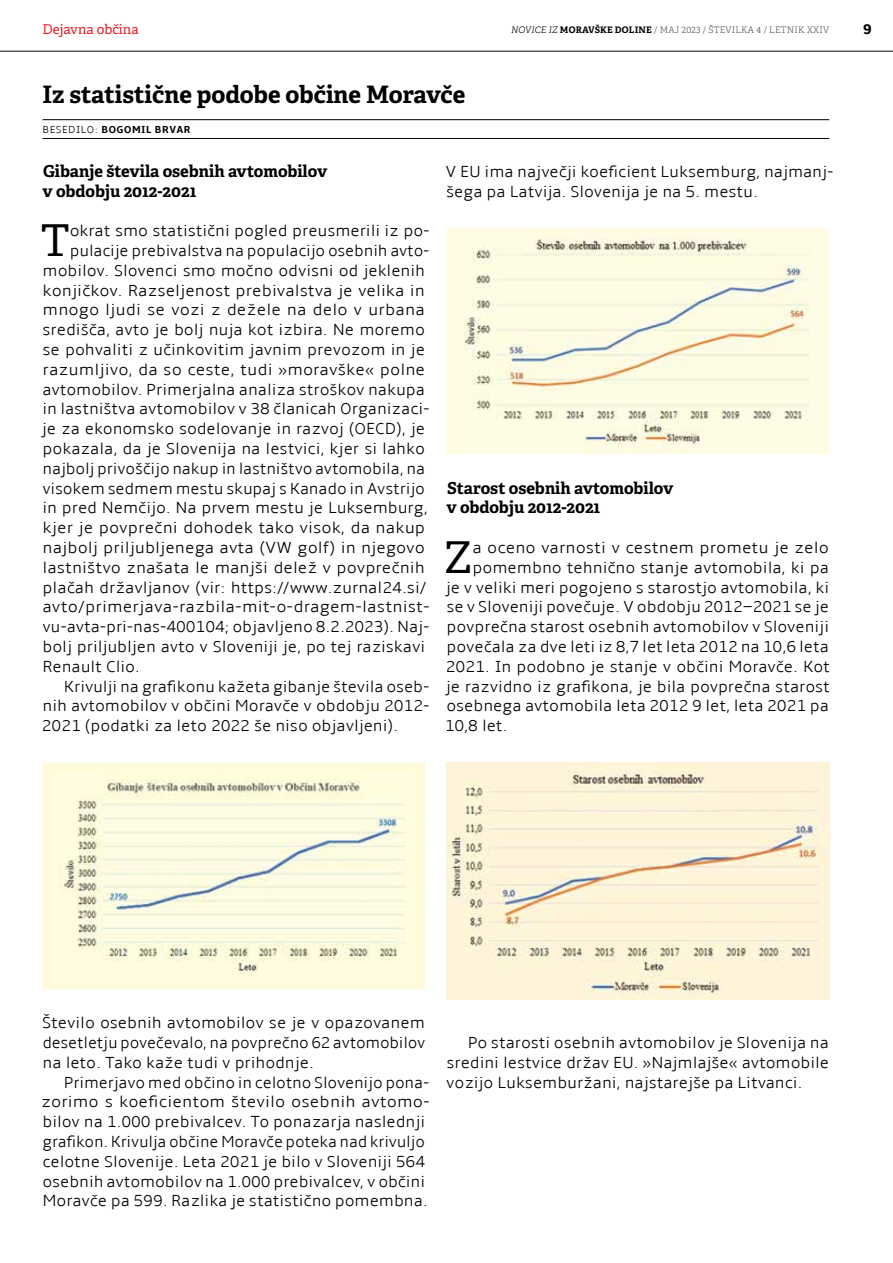
<style>
.page{position:relative;width:893px;height:1263px;background:#fff}
.page>*{position:absolute;margin:0;border:0;box-sizing:border-box;transform-origin:0 0}
.t1{font:43.8px "Adelle";color:#000}
.t2{font:700 24px "Adelle";color:#000}
.t3{font:300 16.5px/19.8px "Amble";color:#000}
.t4{font:700 16.5px/19.8px "Adelle";color:#000}
.t5{font:700 15px "Adelle";color:#000}
.t6{font:13.5px "Adelle";color:#ed1d24}
.t7{font:700 10.5px "Amble";letter-spacing:.05em;color:#000}
.t8{font:300 9px "Adelle";letter-spacing:.02em;color:#58595b}
.s1{font-style:italic;color:#000}
.s2{font-weight:700;color:#000}
.s3{font-weight:300}
</style>
<div class="page">
<hr style="left:0;top:51px;width:893px;height:1px;background:#000">
<hr style="left:43px;top:119px;width:786px;height:1px;background:#000">
<hr style="left:43px;top:138px;width:786px;height:1px;background:#000">
<div style="left:446px;top:228px;width:383px;height:226px;background:#fffce3"></div>
<img style="left:463px;top:239px;width:346px;height:213px">
<div style="left:43px;top:763px;width:382px;height:225px;background:#fffbd9"></div>
<img style="left:60px;top:771px;width:345px;height:202px">
<img style="left:446px;top:763px;width:383px;height:236px">
<p class="t6" style="left:43px;top:21px;width:98px">Dejavna občina</p>
<p class="t8" style="left:511px;top:24px;width:320px"><span class="s1">NOVICE IZ</span> <span class="s2">MORAVŠKE DOLINE</span> / MAJ 2023 / ŠTEVILKA 4 / LETNIK XXIV</p>
<p class="t5" style="left:863px;top:18px;width:10px">9</p>
<h2 class="t2" style="left:43px;top:79px;width:424px">Iz statistične podobe občine Moravče</h2>
<p class="t7" style="left:43px;top:123px;width:150px"><span class="s3">BESEDILO:</span> BOGOMIL BRVAR</p>
<p class="t4" style="left:43px;top:161px;width:286px">Gibanje števila osebnih avtomobilov v obdobju 2012-2021</p>
<h1 class="t1" style="left:41px;top:213px;width:30px">T</h1>
<p class="t3" style="left:70px;top:221px;width:361px">okrat smo statistični pogled preusmerili iz po-</p>
<p class="t3" style="left:70px;top:241px;width:361px">pulacije prebivalstva na populacijo osebnih avto-</p>
<p class="t3" style="left:43px;top:261px;width:384px">mobilov. Slovenci smo močno odvisni od jeklenih</p>
<p class="t3" style="left:43px;top:280px;width:384px">konjičkov. Razseljenost prebivalstva je velika in</p>
<p class="t3" style="left:43px;top:300px;width:384px">mnogo ljudi se vozi z dežele na delo v urbana</p>
<p class="t3" style="left:42px;top:320px;width:384px">središča, avto je bolj nuja kot izbira. Ne moremo</p>
<p class="t3" style="left:42px;top:340px;width:384px">se pohvaliti z učinkovitim javnim prevozom in je</p>
<p class="t3" style="left:43px;top:360px;width:384px">razumljivo, da so ceste, tudi »moravške« polne</p>
<p class="t3" style="left:42px;top:379px;width:384px">avtomobilov. Primerjalna analiza stroškov nakupa</p>
<p class="t3" style="left:42px;top:399px;width:389px">in lastništva avtomobilov v 38 članicah Organizaci-</p>
<p class="t3" style="left:42px;top:419px;width:385px">je za ekonomsko sodelovanje in razvoj (OECD), je</p>
<p class="t3" style="left:43px;top:439px;width:384px">pokazala, da je Slovenija na lestvici, kjer si lahko</p>
<p class="t3" style="left:43px;top:459px;width:384px">najbolj privoščijo nakup in lastništvo avtomobila, na</p>
<p class="t3" style="left:42px;top:478px;width:384px">visokem sedmem mestu skupaj s Kanado in Avstrijo</p>
<p class="t3" style="left:42px;top:498px;width:387px">in pred Nemčijo. Na prvem mestu je Luksemburg,</p>
<p class="t3" style="left:43px;top:518px;width:384px">kjer je povprečni dohodek tako visok, da nakup</p>
<p class="t3" style="left:43px;top:538px;width:384px">najbolj priljubljenega avta (VW golf) in njegovo</p>
<p class="t3" style="left:43px;top:558px;width:384px">lastništvo znašata le manjši delež v povprečnih</p>
<p class="t3" style="left:43px;top:577px;width:386px">plačah državljanov (vir: https://www.zurnal24.si/</p>
<p class="t3" style="left:42px;top:597px;width:389px">avto/primerjava-razbila-mit-o-dragem-lastnist-</p>
<p class="t3" style="left:42px;top:617px;width:389px">vu-avta-pri-nas-400104; objavljeno 8.2.2023). Naj-</p>
<p class="t3" style="left:43px;top:637px;width:384px">bolj priljubljen avto v Sloveniji je, po tej raziskavi</p>
<p class="t3" style="left:43px;top:657px;width:99px">Renault Clio.</p>
<p class="t3" style="left:64px;top:676px;width:367px">Krivulji na grafikonu kažeta gibanje števila oseb-</p>
<p class="t3" style="left:43px;top:696px;width:388px">nih avtomobilov v občini Moravče v obdobju 2012-</p>
<p class="t3" style="left:42px;top:716px;width:358px">2021 (podatki za leto 2022 še niso objavljeni).</p>
<p class="t3" style="left:446px;top:162px;width:389px">V EU ima največji koeficient Luksemburg, najmanj&shy;šega pa Latvija. Slovenija je na 5. mestu.</p>
<p class="t4" style="left:446px;top:478px;width:228px">Starost osebnih avtomobilov v obdobju 2012-2021</p>
<h1 class="t1" style="left:444px;top:530px;width:30px">Z</h1>
<p class="t3" style="left:472px;top:538px;width:358px">a oceno varnosti v cestnem prometu je zelo</p>
<p class="t3" style="left:473px;top:558px;width:358px">pomembno tehnično stanje avtomobila, ki pa</p>
<p class="t3" style="left:446px;top:577px;width:385px">je v veliki meri pogojeno s starostjo avtomobila, ki</p>
<p class="t3" style="left:446px;top:597px;width:384px">se v Sloveniji povečuje. V obdobju 2012–2021 se je</p>
<p class="t3" style="left:447px;top:617px;width:384px">povprečna starost osebnih avtomobilov v Sloveniji</p>
<p class="t3" style="left:447px;top:637px;width:384px">povečala za dve leti iz 8,7 let leta 2012 na 10,6 leta</p>
<p class="t3" style="left:446px;top:657px;width:385px">2021. In podobno je stanje v občini Moravče. Kot</p>
<p class="t3" style="left:446px;top:676px;width:385px">je razvidno iz grafikona, je bila povprečna starost</p>
<p class="t3" style="left:446px;top:696px;width:384px">osebnega avtomobila leta 2012 9 let, leta 2021 pa</p>
<p class="t3" style="left:445px;top:716px;width:64px">10,8 let.</p>
<p class="t3" style="left:42px;top:1013px;width:385px;text-align:justify">Število osebnih avtomobilov se je v opazovanem desetletju povečevalo, na povprečno 62 avtomobilov na leto. Tako kaže tudi v prihodnje.</p>
<p class="t3" style="left:41px;top:1072px;width:390px;text-indent:23px">Primerjavo med občino in celotno Slovenijo pona&shy;zorimo s koeficientom število osebnih avtomo&shy;bilov na 1.000 prebivalcev. To ponazarja naslednji grafikon. Krivulja občine Moravče poteka nad krivuljo celotne Slovenije. Leta 2021 je bilo v Sloveniji 564 osebnih avtomobilov na 1.000 prebivalcev, v občini Moravče pa 599. Razlika je statistično pomembna.</p>
<p class="t3" style="left:446px;top:1033px;width:384px;text-align:justify;text-indent:22px">Po starosti osebnih avtomobilov je Slovenija na sredini lestvice držav EU. »Najmlajše« avtomobile vozijo Luksemburžani, najstarejše pa Litvanci.</p>
</div>
